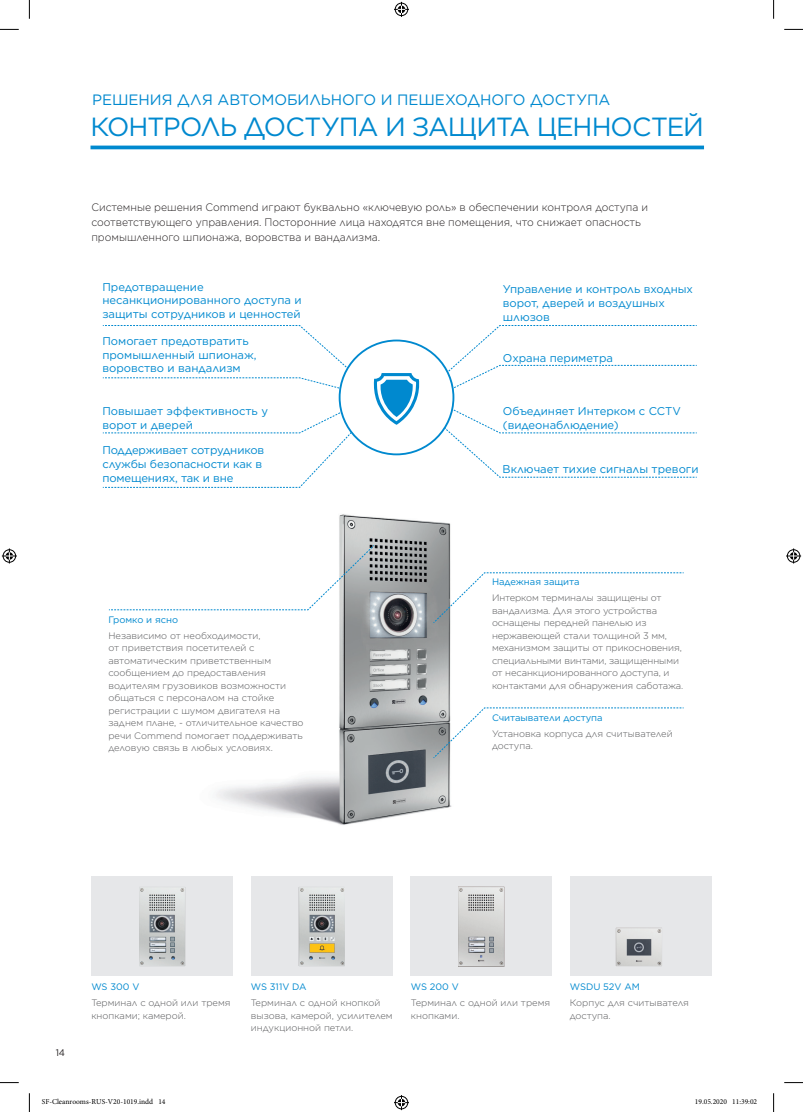
<style>
.page{position:relative;width:803px;height:1112px;background:#fff}
.page>*{position:absolute;margin:0;border:0;box-sizing:border-box;transform-origin:0 0}
.t1{font:26.25px "Gotham";letter-spacing:-.035em;color:#0089cf}
.t2{font:15px "Gotham";letter-spacing:-.005em;color:#0089cf}
.t3{font:11.25px/13.8px "Gotham";color:#0089cf}
.t4{font:300 10.88px/15px "Gotham";color:#231f20;scale:.96 1}
.t5{font:9.62px "Gotham";color:#231f20;scale:.96 1}
.t6{font:300 9.38px/12.5px "Gotham";letter-spacing:-.01em;color:#57585a}
.t7{font:9.38px "Gotham";color:#0089cf}
.t8{font:7.5px "Minion Pro";color:#000}
</style>
<div class="page">
<img style="left:196px;top:514px;width:256px;height:311px">
<svg style="left:433px;top:572px;width:251px;height:51px"></svg>
<svg style="left:108px;top:544px;width:267px;height:66px"></svg>
<svg style="left:433px;top:707px;width:251px;height:51px"></svg>
<svg style="left:91px;top:145px;width:613px;height:4px;fill:#0089cf"></svg>
<svg style="left:102px;top:402px;width:258px;height:86px"></svg>
<svg style="left:439px;top:402px;width:258px;height:76px"></svg>
<svg style="left:102px;top:325px;width:258px;height:64px"></svg>
<svg style="left:439px;top:325px;width:258px;height:64px"></svg>
<div style="left:340px;top:340px;width:113px;height:114px;background:#fff;border-radius:50%"></div>
<div style="left:339px;top:339px;width:115px;height:116px;border:2px solid #0089cf;border-radius:50%"></div>
<svg style="left:373px;top:373px;width:47px;height:51px"></svg>
<div style="left:91px;top:876px;width:142px;height:99px;background:#e6e7e9"></div>
<img style="left:139px;top:888px;width:46px;height:77px">
<div style="left:410px;top:876px;width:142px;height:99px;background:#e6e7e9"></div>
<img style="left:458px;top:886px;width:46px;height:79px">
<div style="left:570px;top:876px;width:141px;height:99px;background:#e6e7e9"></div>
<img style="left:616px;top:927px;width:46px;height:38px">
<div style="left:251px;top:876px;width:142px;height:99px;background:#e6e7e9"></div>
<img style="left:299px;top:887px;width:46px;height:78px">
<svg style="left:0;top:29px;width:19px;height:1px"></svg>
<svg style="left:784px;top:29px;width:19px;height:1px"></svg>
<svg style="left:0;top:1082px;width:19px;height:1px"></svg>
<svg style="left:784px;top:1082px;width:19px;height:1px"></svg>
<svg style="left:29px;top:0;width:1px;height:19px"></svg>
<svg style="left:29px;top:1093px;width:1px;height:18px"></svg>
<svg style="left:773px;top:0;width:1px;height:19px"></svg>
<svg style="left:773px;top:1093px;width:1px;height:18px"></svg>
<svg style="left:394px;top:2px;width:15px;height:15px"></svg>
<svg style="left:394px;top:1095px;width:15px;height:14px"></svg>
<svg style="left:2px;top:548px;width:15px;height:15px"></svg>
<svg style="left:786px;top:548px;width:15px;height:15px"></svg>
<h2 class="t2" style="left:92px;top:90px;width:519px">Решения для автомобильного и пешеходного доступа</h2>
<h1 class="t1" style="left:91px;top:110px;width:615px">Контроль доступа и защита ценностей</h1>
<p class="t4" style="left:91px;top:200px;width:581px">Системные решения Commend играют буквально «ключевую роль» в обеспечении контроля доступа и соответствующего управления. Посторонние лица находятся вне помещения, что снижает опасность промышленного шпионажа, воровства и вандализма.</p>
<p class="t3" style="left:102px;top:279px;width:201px">П редотвращение несанкционированного доступа и защиты сотрудников и ценностей</p>
<p class="t3" style="left:503px;top:282px;width:192px">Управление и контроль входных ворот, дверей и воздушных шлюзов</p>
<p class="t3" style="left:102px;top:334px;width:156px">П омогает предотвратить промышленный шпионаж, воровство и вандализм</p>
<p class="t3" style="left:102px;top:404px;width:167px">Повышает эффективность у ворот и дверей</p>
<p class="t3" style="left:102px;top:443px;width:163px">П оддерживает сотрудников службы безопасности как в помещениях, так и вне</p>
<p class="t7" style="left:108px;top:613px;width:71px">Громко и ясно</p>
<p class="t6" style="left:108px;top:628px;width:197px">Независимо от необходимости,<br>от приветствия посетителей с автоматическим приветственным сообщением до предоставления водителям грузовиков возможности общаться с персоналом на стойке регистрации с шумом двигателя на заднем плане, - отличительное качество речи Commend помогает поддерживать деловую связь в любых условиях.</p>
<p class="t3" style="left:503px;top:351px;width:112px">Охрана периметра</p>
<p class="t3" style="left:503px;top:403px;width:179px">Объединяет И нтерком с CCTV (видеонаблюдение)</p>
<p class="t3" style="left:503px;top:462px;width:197px">Включает тихие сигналы тревоги</p>
<p class="t7" style="left:492px;top:575px;width:89px">Н адежная защита</p>
<p class="t6" style="left:492px;top:591px;width:193px">Интерком терминалы защищены от вандализма. Для этого устройства оснащены передней панелью из нержавеющей стали толщиной 3 мм, механизмом защиты от прикосновения, специальными винтами, защищенными от несанкционированного доступа, и контактами для обнаружения саботажа.</p>
<p class="t7" style="left:492px;top:711px;width:112px">Считаыватели доступа</p>
<p class="t6" style="left:492px;top:726px;width:182px">Установка корпуса для считывателей доступа.</p>
<p class="t5" style="left:56px;top:1045px;width:11px">14</p>
<p class="t7" style="left:91px;top:980px;width:49px">WS 300 V</p>
<p class="t6" style="left:91px;top:996px;width:141px">Терминал с одной или тремя кнопками; камерой.</p>
<p class="t7" style="left:251px;top:980px;width:57px">WS 311V DA</p>
<p class="t6" style="left:251px;top:996px;width:143px">Терминал с одной кнопкой вызова, камерой, усилителем индукционной петли.</p>
<p class="t7" style="left:411px;top:980px;width:49px">WS 200 V</p>
<p class="t6" style="left:411px;top:996px;width:141px">Терминал с одной или тремя кнопками.</p>
<p class="t7" style="left:570px;top:980px;width:70px">WSD U 52V AM</p>
<p class="t6" style="left:570px;top:996px;width:121px">Корпус для считывателя доступа.</p>
<p class="t8" style="left:42px;top:1096px;width:125px">SF-Cleanrooms-RUS-V20-1019.indd 14</p>
<p class="t8" style="left:695px;top:1096px;width:64px">19.05.2020 11:39:02</p>
</div>
